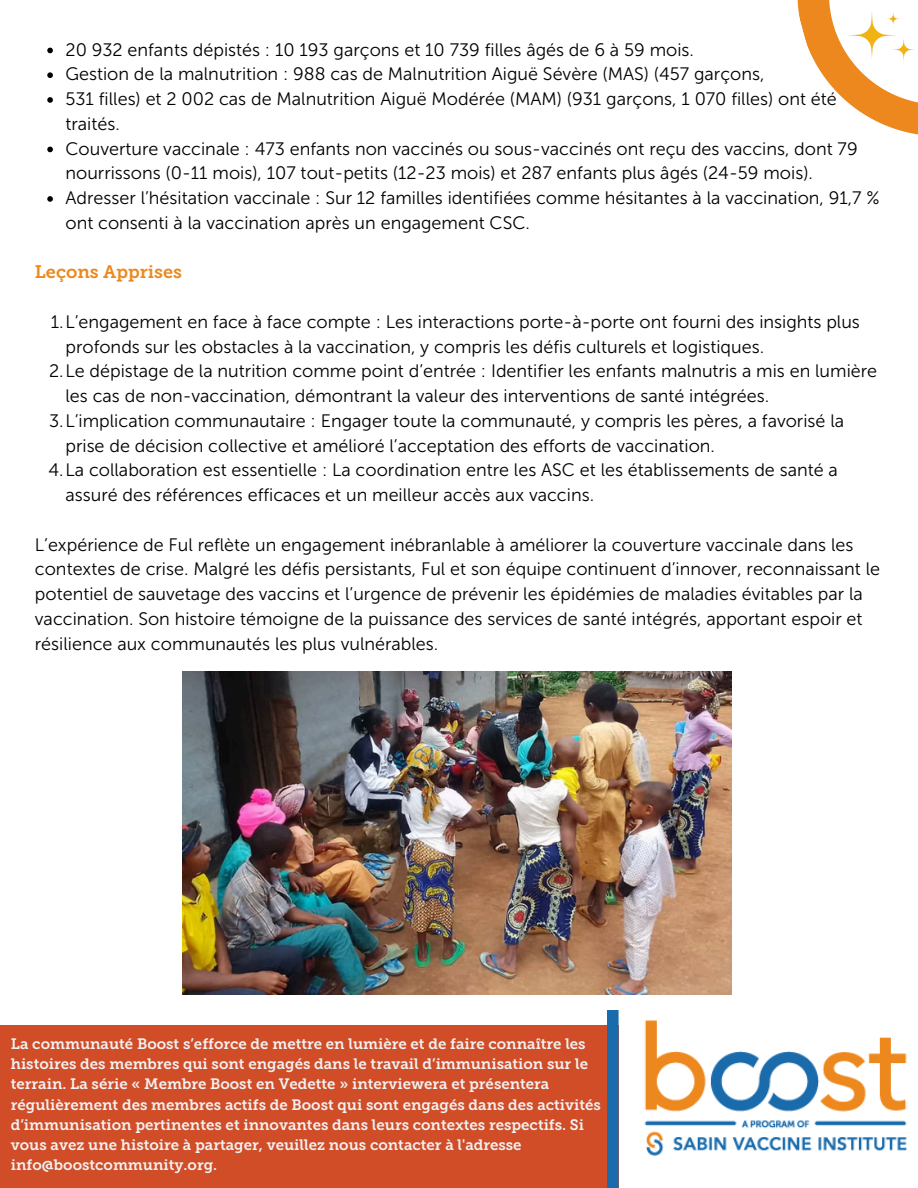
<style>
.page{position:relative;width:918px;height:1188px;background:#fff}
.page>*{position:absolute;margin:0;border:0;box-sizing:border-box;transform-origin:0 0}
.t1{font:18px/24.8px "Museo Sans 300";color:#000}
.t2{font:18px "Museo Slab 700";color:#ec881d}
.t3{font:15px/20.2px "Museo Slab 700";color:#f1f1f2}
</style>
<div class="page">
<svg style="left:797px;top:0;width:121px;height:135px"></svg>
<img style="left:637px;top:994px;width:270px;height:162px">
<div style="left:0;top:1026px;width:619px;height:162px;background:#d04d27"></div>
<svg style="left:607px;top:1010px;width:12px;height:178px;background:#1f6aa7"></svg>
<img style="left:183px;top:671px;width:549px;height:323px">
<svg style="left:47px;top:48px;width:6px;height:5px"></svg>
<svg style="left:47px;top:72px;width:6px;height:6px"></svg>
<svg style="left:47px;top:97px;width:6px;height:6px"></svg>
<svg style="left:47px;top:147px;width:6px;height:5px"></svg>
<svg style="left:47px;top:196px;width:6px;height:6px"></svg>
<p class="t1" style="left:66px;top:37px;width:630px">20 932 enfants dépistés : 10 193 garçons et 10 739 filles âgés de 6 à 59 mois.</p>
<p class="t1" style="left:66px;top:62px;width:701px">Gestion de la malnutrition : 988 cas de Malnutrition Aiguë Sévère (MAS) (457 garçons,</p>
<p class="t1" style="left:66px;top:87px;width:773px">531 filles) et 2 002 cas de Malnutrition Aiguë Modérée (MAM) (931 garçons, 1 070 filles) ont été traités.</p>
<p class="t1" style="left:66px;top:136px;width:794px">Couverture vaccinale : 473 enfants non vaccinés ou sous-vaccinés ont reçu des vaccins, dont 79 nourrissons (0-11 mois), 107 tout-petits (12-23 mois) et 287 enfants plus âgés (24-59 mois).</p>
<p class="t1" style="left:66px;top:186px;width:816px">Adresser l’hésitation vaccinale : Sur 12 familles identifiées comme hésitantes à la vaccination, 91,7 % ont consenti à la vaccination après un engagement CSC.</p>
<p class="t2" style="left:35px;top:265px;width:149px">Leçons Apprises</p>
<h1 class="t1" style="left:66px;top:309px;width:796px;text-indent:-15px">1.L’engagement en face à face compte : Les interactions porte-à-porte ont fourni des insights plus profonds sur les obstacles à la vaccination, y compris les défis culturels et logistiques.</h1>
<p class="t1" style="left:66px;top:359px;width:813px;text-indent:-16px">2.Le dépistage de la nutrition comme point d’entrée : Identifier les enfants malnutris a mis en lumière les cas de non-vaccination, démontrant la valeur des interventions de santé intégrées.</p>
<p class="t1" style="left:66px;top:408px;width:780px;text-indent:-16px">3.L’implication communautaire : Engager toute la communauté, y compris les pères, a favorisé la prise de décision collective et amélioré l’acceptation des efforts de vaccination.</p>
<p class="t1" style="left:66px;top:458px;width:774px;text-indent:-17px">4.La collaboration est essentielle : La coordination entre les ASC et les établissements de santé a assuré des références efficaces et un meilleur accès aux vaccins.</p>
<p class="t1" style="left:35px;top:532px;width:847px">L’expérience de Ful reflète un engagement inébranlable à améliorer la couverture vaccinale dans les contextes de crise. Malgré les défis persistants, Ful et son équipe continuent d’innover, reconnaissant le potentiel de sauvetage des vaccins et l’urgence de prévenir les épidémies de maladies évitables par la vaccination. Son histoire témoigne de la puissance des services de santé intégrés, apportant espoir et résilience aux communautés les plus vulnérables.</p>
<p class="t3" style="left:11px;top:1035px;width:592px">La communauté Boost s’efforce de mettre en lumière et de faire connaître les histoires des membres qui sont engagés dans le travail d’immunisation sur le terrain. La série « Membre Boost en Vedette » interviewera et présentera régulièrement des membres actifs de Boost qui sont engagés dans des activités d’immunisation pertinentes et innovantes dans leurs contextes respectifs. Si vous avez une histoire à partager, veuillez nous contacter à l'adresse info@boostcommunity.org.</p>
</div>
